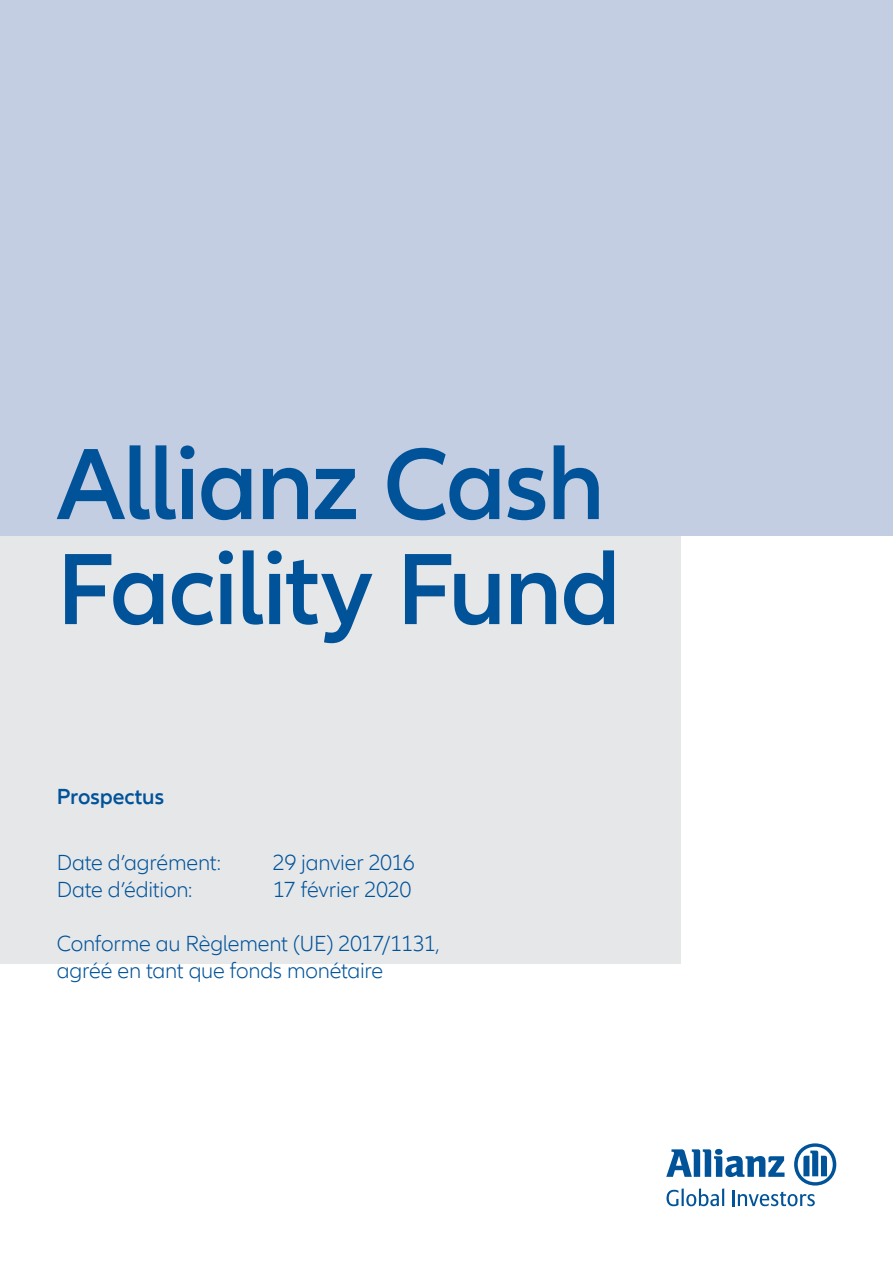
<style>
.page{position:relative;width:893px;height:1263px;background:#fff}
.page>*{position:absolute;margin:0;border:0;box-sizing:border-box;transform-origin:0 0}
.t1{font:600 105px/105px "Allianz Neo";letter-spacing:-.02em;color:#015399}
.t2{font:300 22.5px/27px "Allianz Neo";letter-spacing:-.01em;color:#015399}
.t3{font:600 22.5px "Allianz Neo";letter-spacing:-.005em;color:#015399}
</style>
<div class="page">
<svg style="left:666px;top:1143px;width:170px;height:63px"></svg>
<div style="left:0;top:444px;width:680px;height:520px;background:#e6e7e9"></div>
<div style="left:0;top:0;width:893px;height:536px;background:#c4cee3"></div>
<h1 class="t1" style="left:57px;top:434px;width:566px">Allianz Cash<br>Facility Fund</h1>
<p class="t3" style="left:57px;top:783px;width:109px">Prospectus</p>
<p class="t2" style="left:57px;top:849px;width:166px">Date d’agrément:</p>
<p class="t2" style="left:273px;top:849px;width:144px">29 janvier 2016</p>
<p class="t2" style="left:57px;top:876px;width:137px">Date d’édition:</p>
<p class="t2" style="left:273px;top:876px;width:140px">17 février 2020</p>
<p class="t2" style="left:57px;top:930px;width:384px">Conforme au Règlement (UE) 2017/1131, agréé en tant que fonds monétaire</p>
</div>
